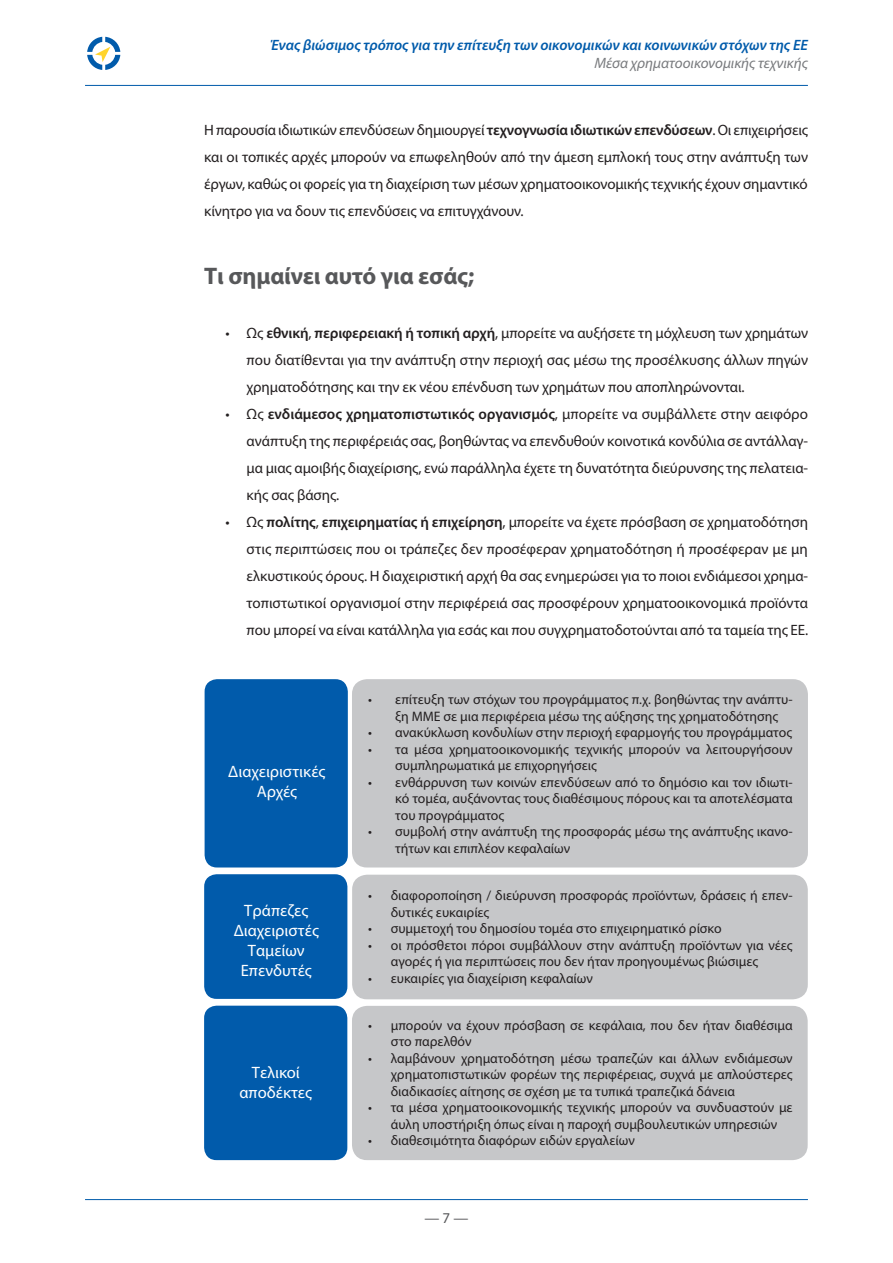
<style>
.page{position:relative;width:893px;height:1263px;background:#fff}
.page>*{position:absolute;margin:0;border:0;box-sizing:border-box;transform-origin:0 0}
.headline_1{font:700 24px "Myriad Pro";letter-spacing:-.005em;color:#57585a}
.t1{font:16.5px/19.8px "Myriad Pro";color:#fff;text-align:center}
.running_text_bullet{font:15px/27px "Myriad Pro";letter-spacing:-.005em;color:#231f20;text-align:justify}
.headline_1-2{font:15px/27px "Myriad Pro";letter-spacing:-.005em;color:#231f20;text-align:justify}
.t2{font:italic 600 15px "Myriad Pro";color:#015bab}
.t3{font:italic 15px "Myriad Pro";color:#787a7d}
.t4{font:15px "Myriad Pro";color:#57585a}
.t5{font:13.8px/16.5px "Myriad Pro";color:#231f20}
.s1{font-weight:600}
</style>
<div class="page">
<hr style="left:85px;top:1199px;width:723px;height:1px;background:#015bab">
<hr style="left:85px;top:85px;width:723px;height:1px;background:#015bab">
<svg style="left:87px;top:37px;width:33px;height:33px"></svg>
<div style="left:204px;top:1006px;width:143px;height:154px;background:#015bab;border-radius:12px"></div>
<div style="left:352px;top:1006px;width:456px;height:154px;background:#c6c7c9;border-radius:15px"></div>
<div style="left:352px;top:875px;width:456px;height:124px;background:#c6c7c9;border-radius:15px"></div>
<div style="left:352px;top:679px;width:456px;height:188px;background:#c6c7c9;border-radius:15px"></div>
<div style="left:205px;top:679px;width:143px;height:188px;background:#015bab;border-radius:12px"></div>
<div style="left:204px;top:874px;width:143px;height:125px;background:#015bab;border-radius:12px"></div>
<p class="t2" style="left:271px;top:35px;width:539px">Ένας βιώσιμος τρόπος για την επίτευξη των οικονομικών και κοινωνικών στόχων της ΕΕ</p>
<p class="t3" style="left:594px;top:53px;width:215px">Μέσα χρηματοοικονομικής τεχνικής</p>
<p class="headline_1-2" style="left:204px;top:116px;width:605px">Η παρουσία ιδιωτικών επενδύσεων δημιουργεί <span class="s1">τεχνογνωσία ιδιωτικών επενδύσεων</span>. Οι επιχειρήσεις και οι τοπικές αρχές μπορούν να επωφεληθούν από την άμεση εμπλοκή τους στην ανάπτυξη των έργων, καθώς οι φορείς για τη διαχείριση των μέσων χρηματοοικονομικής τεχνικής έχουν σημαντικό κίνητρο για να δουν τις επενδύσεις να επιτυγχάνουν.</p>
<p class="headline_1" style="left:204px;top:260px;width:272px">Τι σημαίνει αυτό για εσάς;</p>
<p class="running_text_bullet" style="left:247px;top:319px;width:563px;text-indent:-21px">• Ως <span class="s1">εθνική</span>, <span class="s1">περιφερειακή ή τοπική αρχή</span>, μπορείτε να αυξήσετε τη μόχλευση των χρημάτων που διατίθενται για την ανάπτυξη στην περιοχή σας μέσω της προσέλκυσης άλλων πηγών χρηματοδότησης και την εκ νέου επένδυση των χρημάτων που αποπληρώνονται.</p>
<p class="running_text_bullet" style="left:247px;top:400px;width:563px;text-indent:-21px">• Ως <span class="s1">ενδιάμεσος χρηματοπιστωτικός οργανισμός</span>, μπορείτε να συμβάλλετε στην αειφόρο ανάπτυξη της περιφέρειάς σας, βοηθώντας να επενδυθούν κοινοτικά κονδύλια σε αντάλλαγ&shy;μα μιας αμοιβής διαχείρισης, ενώ παράλληλα έχετε τη δυνατότητα διεύρυνσης της πελατεια&shy;κής σας βάσης.</p>
<p class="running_text_bullet" style="left:247px;top:508px;width:563px;text-indent:-21px">• Ως <span class="s1">πολίτης</span>, <span class="s1">επιχειρηματίας ή επιχείρηση</span>, μπορείτε να έχετε πρόσβαση σε χρηματοδότηση στις περιπτώσεις που οι τράπεζες δεν προσέφεραν χρηματοδότηση ή προσέφεραν με μη ελκυστικούς όρους. Η διαχειριστική αρχή θα σας ενημερώσει για το ποιοι ενδιάμεσοι χρημα&shy;τοπιστωτικοί οργανισμοί στην περιφέρειά σας προσφέρουν χρηματοοικονομικά προϊόντα που μπορεί να είναι κατάλληλα για εσάς και που συγχρηματοδοτούνται από τα ταμεία της ΕΕ.</p>
<p class="t1" style="left:228px;top:761px;width:99px">Διαχειριστικές</p>
<p class="t1" style="left:257px;top:781px;width:42px">Αρχές</p>
<p class="t1" style="left:244px;top:900px;width:66px">Τράπεζες</p>
<p class="t1" style="left:234px;top:920px;width:87px">Διαχειριστές<br>Ταμείων</p>
<p class="t1" style="left:241px;top:960px;width:72px">Επενδυτές</p>
<p class="t1" style="left:252px;top:1062px;width:50px">Τελικοί</p>
<p class="t1" style="left:239px;top:1082px;width:74px">αποδέκτες</p>
<p class="t5" style="left:395px;top:691px;width:399px;text-indent:-27px">• επίτευξη των στόχων του προγράμματος π.χ. βοηθώντας την ανάπτυ&shy;ξη ΜMΕ σε μια περιφέρεια μέσω της αύξησης της χρηματοδότησης</p>
<p class="t5" style="left:368px;top:724px;width:425px">• ανακύκλωση κονδυλίων στην περιοχή εφαρμογής του προγράμματος</p>
<p class="t5" style="left:395px;top:740px;width:399px;text-indent:-27px">• τα μέσα χρηματοοικονομικής τεχνικής μπορούν να λειτουργήσουν συμπληρωματικά με επιχορηγήσεις</p>
<p class="t5" style="left:395px;top:773px;width:399px;text-align:justify;text-indent:-27px">• ενθάρρυνση των κοινών επενδύσεων από το δημόσιο και τον ιδιωτι&shy;κό τομέα, αυξάνοντας τους διαθέσιμους πόρους και τα αποτελέσματα του προγράμματος</p>
<p class="t5" style="left:395px;top:823px;width:399px;text-indent:-27px">• συμβολή στην ανάπτυξη της προσφοράς μέσω της ανάπτυξης ικανο&shy;τήτων και επιπλέον κεφαλαίων</p>
<p class="t5" style="left:391px;top:887px;width:403px;text-indent:-23px">• διαφοροποίηση / διεύρυνση προσφοράς προϊόντων, δράσεις ή επεν&shy;δυτικές ευκαιρίες</p>
<p class="t5" style="left:368px;top:920px;width:355px">• συμμετοχή του δημοσίου τομέα στο επιχειρηματικό ρίσκο</p>
<p class="t5" style="left:391px;top:937px;width:403px;text-indent:-23px">• οι πρόσθετοι πόροι συμβάλλουν στην ανάπτυξη προϊόντων για νέες αγορές ή για περιπτώσεις που δεν ήταν προηγουμένως βιώσιμες</p>
<p class="t5" style="left:368px;top:970px;width:226px">• ευκαιρίες για διαχείριση κεφαλαίων</p>
<p class="t5" style="left:391px;top:1017px;width:403px;text-indent:-23px">• μπορούν να έχουν πρόσβαση σε κεφάλαια, που δεν ήταν διαθέσιμα στο παρελθόν</p>
<p class="t5" style="left:391px;top:1050px;width:403px;text-align:justify;text-indent:-23px">• λαμβάνουν χρηματοδότηση μέσω τραπεζών και άλλων ενδιάμεσων χρηματοπιστωτικών φορέων της περιφέρειας, συχνά με απλούστερες διαδικασίες αίτησης σε σχέση με τα τυπικά τραπεζικά δάνεια</p>
<p class="t5" style="left:368px;top:1099px;width:426px;text-align:center">• τα μέσα χρηματοοικονομικής τεχνικής μπορούν να συνδυαστούν με άυλη υποστήριξη όπως είναι η παροχή συμβουλευτικών υπηρεσιών</p>
<p class="t5" style="left:368px;top:1132px;width:268px">• διαθεσιμότητα διαφόρων ειδών εργαλείων</p>
<p class="t4" style="left:424px;top:1209px;width:46px">— 7 —</p>
</div>
